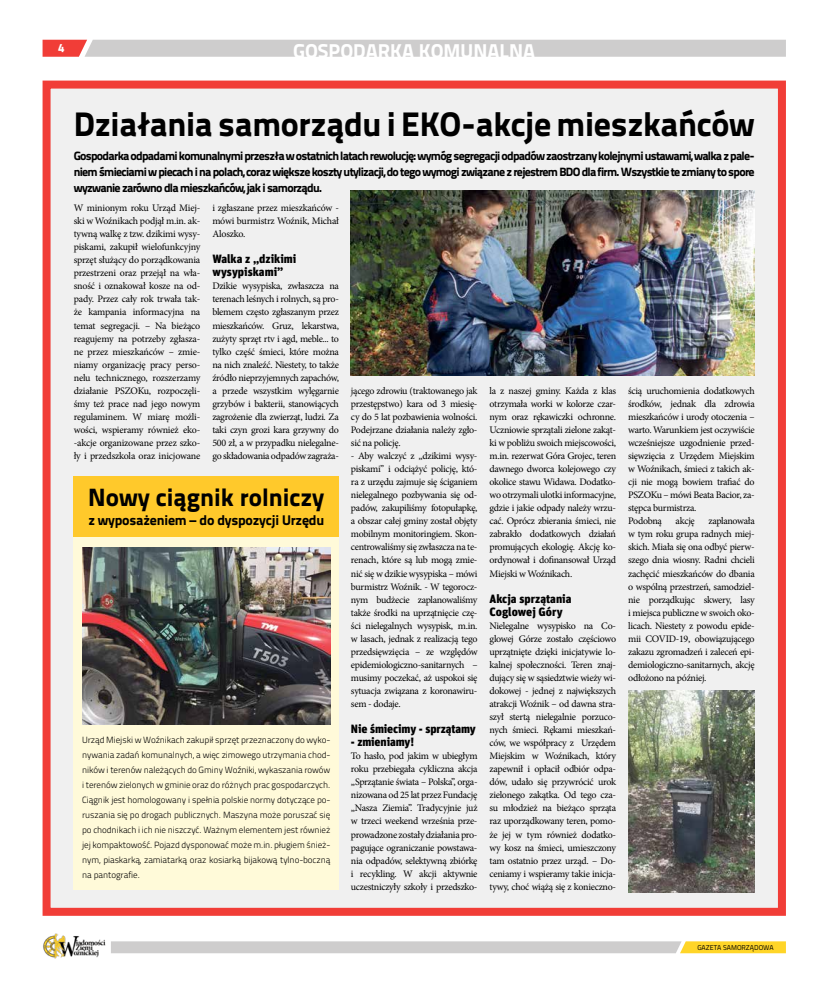
<style>
.page{position:relative;width:820px;height:993px;background:#fff}
.page>*{position:absolute;margin:0;border:0;box-sizing:border-box;transform-origin:0 0}
.t1{font:34px "Titillium Text 22 L 999 wt";letter-spacing:-.01em;color:#000}
.t2{font:25px "Titillium Text 22 L 999 wt";color:#000}
.t3{font:20px "Titillium Text 22 L 999 wt";color:#fff}
.t4{font:14px "Titillium Text 22 L 999 wt";letter-spacing:-.015em;color:#000}
.t5{font:12px/16px "Titillium Text 22 L 999 wt";letter-spacing:-.06em;color:#000;text-align:justify}
.t6{font:900 12px/13px "Unit Pro";color:#000}
.t7{font:12px "Titillium Text 22 L 999 wt";color:#fff}
.t8{font:10px/13px "Minion Pro";letter-spacing:-.03em;color:#000;text-align:justify}
.t9{font:9px/15px "Titillium Text 22 L 250 wt";letter-spacing:-.01em;color:#000;text-align:justify}
.t10{font:7px "Titillium Text 22 L 400 wt";color:#000}
</style>
<div class="page">
<img style="left:43px;top:933px;width:63px;height:24px">
<svg style="left:111px;top:941px;width:674px;height:11px;background:#d7d0b6"></svg>
<svg style="left:43px;top:40px;width:742px;height:17px;background:#d0c6c6"></svg>
<div style="left:43px;top:81px;width:742px;height:834px;background:#f0f0f0;border:8px solid #f13d37"></div>
<div style="left:74px;top:475px;width:265px;height:62px;background:#ffc92b"></div>
<div style="left:74px;top:536px;width:265px;height:353px;background:#fffad9"></div>
<img style="left:82px;top:547px;width:248px;height:177px">
<img style="left:351px;top:191px;width:403px;height:185px">
<img style="left:628px;top:690px;width:126px;height:201px">
<p class="t7" style="left:58px;top:39px;width:8px">4</p>
<h3 class="t3" style="left:293px;top:35px;width:244px">GOSPODARKA KOMUNALNA</h3>
<h1 class="t1" style="left:74px;top:97px;width:682px">Działania samorządu i EKO-akcje mieszkańców</h1>
<p class="t5" style="left:74px;top:146px;width:682px">Gospodarka odpadami komunalnymi przeszła w ostatnich latach rewolucję: wymóg segregacji odpadów zaostrzany kolejnymi ustawami, walka z pale&shy;niem śmieciami w piecach i na polach, coraz większe koszty utylizacji, do tego wymogi związane z rejestrem BDO dla firm. Wszystkie te zmiany to spore wyzwanie zarówno dla mieszkańców, jak i samorządu.</p>
<p class="t8" style="left:74px;top:201px;width:128px">W minionym roku Urząd Miej&shy;ski w Woźnikach podjął m.in. ak&shy;tywną walkę z tzw. dzikimi wysy&shy;piskami, zakupił wielofunkcyjny sprzęt służący do porządkowania przestrzeni oraz przejął na wła&shy;sność i oznakował kosze na od&shy;pady. Przez cały rok trwała tak&shy;że kampania informacyjna na temat segregacji. – Na bieżąco reagujemy na potrzeby zgłasza&shy;ne przez mieszkańców – zmie&shy;niamy organizację pracy perso&shy;nelu technicznego, rozszerzamy działanie PSZOKu, rozpoczęli&shy;śmy też prace nad jego nowym regulaminem. W miarę możli&shy;wości, wspieramy również eko--akcje organizowane przez szko&shy;ły i przedszkola oraz inicjowane</p>
<p class="t8" style="left:212px;top:201px;width:128px">i zgłaszane przez mieszkańców - mówi burmistrz Woźnik, Michał Aloszko.</p>
<p class="t6" style="left:212px;top:252px;width:85px">Walka z „dzikimi wysypiskami”</p>
<p class="t8" style="left:212px;top:279px;width:128px">Dzikie wysypiska, zwłaszcza na terenach leśnych i rolnych, są pro&shy;blemem często zgłaszanym przez mieszkańców. Gruz, lekarstwa, zużyty sprzęt rtv i agd, meble... to tylko część śmieci, które można na nich znaleźć. Niestety, to także źródło nieprzyjemnych zapachów, a przede wszystkim wylęgarnie grzybów i bakterii, stanowiących zagrożenie dla zwierząt, ludzi. Za taki czyn grozi kara grzywny do 500 zł, a w przypadku nielegalne&shy;go składowania odpadów zagraża-</p>
<p class="t8" style="left:489px;top:384px;width:128px">la z naszej gminy. Każda z klas otrzymała worki w kolorze czar&shy;nym oraz rękawiczki ochronne.<br>Uczniowie sprzątali zielone zakąt&shy;ki w pobliżu swoich miejscowości, m.in. rezerwat Góra Grojec, teren dawnego dworca kolejowego czy okolice stawu Widawa. Dodatko&shy;wo otrzymali ulotki informacyjne, gdzie i jakie odpady należy wrzu&shy;cać. Oprócz zbierania śmieci, nie zabrakło dodatkowych działań promujących ekologię. Akcję ko&shy;ordynował i dofinansował Urząd Miejski w Woźnikach.</p>
<p class="t6" style="left:489px;top:591px;width:83px">Akcja sprzątania<br>Coglowej Góry</p>
<p class="t8" style="left:489px;top:619px;width:128px">Nielegalne wysypisko na Co&shy;glowej Górze zostało częściowo uprzątnięte dzięki inicjatywie lo&shy;kalnej społeczności. Teren znaj&shy;dujący się w sąsiedztwie wieży wi&shy;dokowej - jednej z największych atrakcji Woźnik – od dawna stra&shy;szył stertą nielegalnie porzuco&shy;nych śmieci. Rękami mieszkań&shy;ców, we współpracy z Urzędem Miejskim w Woźnikach, który zapewnił i opłacił odbiór odpa&shy;dów, udało się przywrócić urok zielonego zakątka. Od tego cza&shy;su młodzież na bieżąco sprząta raz uporządkowany teren, pomo&shy;że jej w tym również dodatko&shy;wy kosz na śmieci, umieszczony tam ostatnio przez urząd. – Do&shy;ceniamy i wspieramy takie inicja&shy;tywy, choć wiążą się z konieczno-</p>
<p class="t8" style="left:351px;top:384px;width:128px">jącego zdrowiu (traktowanego jak przestępstwo) kara od 3 miesię&shy;cy do 5 lat pozbawienia wolności.<br>Podejrzane działania należy zgło&shy;sić na policję.</p>
<p class="t8" style="left:351px;top:449px;width:128px">- Aby walczyć z „dzikimi wysy&shy;piskami” i odciążyć policję, któ&shy;ra z urzędu zajmuje się ściganiem nielegalnego pozbywania się od&shy;padów, zakupiliśmy fotopułapkę, a obszar całej gminy został objęty mobilnym monitoringiem. Skon&shy;centrowaliśmy się zwłaszcza na te&shy;renach, które są lub mogą zmie&shy;nić się w dzikie wysypiska – mówi burmistrz Woźnik. - W tegorocz&shy;nym budżecie zaplanowaliśmy także środki na uprzątnięcie czę&shy;ści nielegalnych wysypisk, m.in. w lasach, jednak z realizacją tego przedsięwzięcia – ze względów epidemiologiczno-sanitarnych – musimy poczekać, aż uspokoi się sytuacja związana z koronawiru&shy;sem - dodaje.</p>
<p class="t6" style="left:351px;top:721px;width:126px">Nie śmiecimy - sprzątamy</p>
<p class="t6" style="left:351px;top:734px;width:65px">- zmieniamy!</p>
<p class="t8" style="left:351px;top:749px;width:128px">To hasło, pod jakim w ubiegłym roku przebiegała cykliczna akcja „Sprzątanie świata – Polska”, orga&shy;nizowana od 25 lat przez Fundację „Nasza Ziemia”. Tradycyjnie już w trzeci weekend września prze&shy;prowadzone zostały działania pro&shy;pagujące ograniczanie powstawa&shy;nia odpadów, selektywną zbiórkę i recykling. W akcji aktywnie uczestniczyły szkoły i przedszko-</p>
<p class="t8" style="left:628px;top:384px;width:128px;text-align:left">ścią uruchomienia dodatkowych środków, jednak dla zdrowia mieszkańców i urody otoczenia – warto. Warunkiem jest oczywiście wcześniejsze uzgodnienie przed&shy;sięwzięcia z Urzędem Miejskim w Woźnikach, śmieci z takich ak&shy;cji nie mogą bowiem trafiać do<br>PSZOKu – mówi Beata Bacior, za&shy;stępca burmistrza.<br>Podobną</p>
<h2 class="t2" style="left:88px;top:477px;width:237px">Nowy ciągnik rolniczy</h2>
<h3 class="t4" style="left:88px;top:509px;width:237px">z wyposażeniem – do dyspozycji Urzędu</h3>
<p class="t8" style="left:628px;top:514px;width:128px;text-indent:80px">zaplanowała w tym roku grupa radnych miej&shy;skich. Miała się ona odbyć pierw&shy;szego dnia wiosny. Radni chcieli zachęcić mieszkańców do dbania o wspólną przestrzeń, samodziel&shy;nie porządkując skwery, lasy i miejsca publiczne w swoich oko&shy;licach. Niestety z powodu epide&shy;mii COVID-19, obowiązującego zakazu zgromadzeń i zaleceń epi&shy;demiologiczno-sanitarnych, akcję odłożono na później.</p>
<p class="t8" style="left:675px;top:514px;width:21px">akcję</p>
<p class="t9" style="left:82px;top:731px;width:250px">Urząd Miejski w Woźnikach zakupił sprzęt przeznaczony do wyko&shy;nywania zadań komunalnych, a więc zimowego utrzymania chod&shy;ników i terenów należących do Gminy Woźniki, wykaszania rowów i terenów zielonych w gminie oraz do różnych prac gospodarczych.<br>Ciągnik jest homologowany i spełnia polskie normy dotyczące po&shy;ruszania się po drogach publicznych. Maszyna może poruszać się po chodnikach i ich nie niszczyć. Ważnym elementem jest również jej kompaktowość. Pojazd dysponować może m.in. pługiem śnież&shy;nym, piaskarką, zamiatarką oraz kosiarką bijakową tylno-boczną na pantografie.</p>
<p class="t10" style="left:697px;top:941px;width:78px">GAZETA SAMORZĄDOWA</p>
</div>
